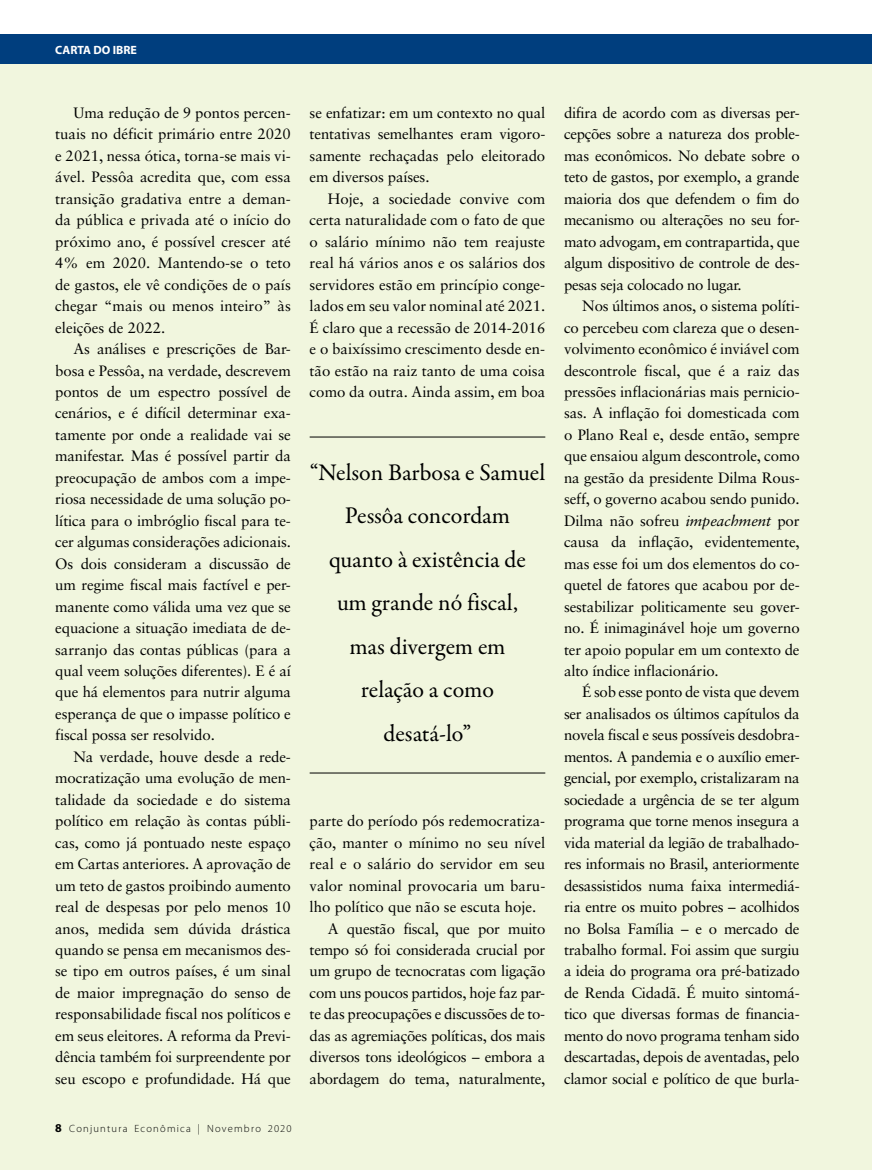
<style>
.page{position:relative;width:872px;height:1170px;background:#fff}
.page>*{position:absolute;margin:0;border:0;box-sizing:border-box;transform-origin:0 0}
.t1{font:24px/43.5px "Garamond Premr Pro";color:#000;text-align:center}
.t2{font:15px/21.5px "Sabon";letter-spacing:-.01em;color:#000;text-align:justify}
.t3{font:12px "Adobe Corp ID Myriad Bd";color:#fff}
.t4{font:10.5px "Adobe Corp ID Myriad Lt";letter-spacing:.115em;color:#000}
.s1{font-family:"Adobe Corp ID Myriad Bd";font-size:12px}
.s2{font-style:italic}
</style>
<div class="page">
<div style="left:0;top:55px;width:872px;height:1114px;background:#f1f6de"></div>
<div style="left:0;top:34px;width:872px;height:30px;background:#003e7e"></div>
<hr style="left:310px;top:437px;width:235px;height:1px;background:#000">
<hr style="left:310px;top:772px;width:235px;height:1px;background:#000">
<p class="t3" style="left:55px;top:43px;width:83px">CARTA DO IBRE</p>
<p class="t2" style="left:55px;top:102px;width:237px;text-indent:18px">Uma redução de 9 pontos percen&shy;tuais no déficit primário entre 2020 e 2021, nessa ótica, torna-se mais vi&shy;ável. Pessôa acredita que, com essa transição gradativa entre a deman&shy;da pública e privada até o início do próximo ano, é possível crescer até 4% em 2020. Mantendo-se o teto de gastos, ele vê condições de o país chegar “mais ou menos inteiro” às eleições de 2022.</p>
<p class="t2" style="left:55px;top:338px;width:237px;text-indent:18px">As análises e prescrições de Bar&shy;bosa e Pessôa, na verdade, descrevem pontos de um espectro possível de cenários, e é difícil determinar exa&shy;tamente por onde a realidade vai se manifestar. Mas é possível partir da preocupação de ambos com a impe&shy;riosa necessidade de uma solução po&shy;lítica para o imbróglio fiscal para te&shy;cer algumas considerações adicionais.<br>Os dois consideram a discussão de um regime fiscal mais factível e per&shy;manente como válida uma vez que se equacione a situação imediata de de&shy;sarranjo das contas públicas (para a qual veem soluções diferentes). E é aí que há elementos para nutrir alguma esperança de que o impasse político e fiscal possa ser resolvido.</p>
<p class="t2" style="left:55px;top:745px;width:237px;text-indent:18px">Na verdade, houve desde a rede&shy;mocratização uma evolução de men&shy;talidade da sociedade e do sistema político em relação às contas públi&shy;cas, como já pontuado neste espaço em Cartas anteriores. A aprovação de um teto de gastos proibindo aumento real de despesas por pelo menos 10 anos, medida sem dúvida drástica quando se pensa em mecanismos des&shy;se tipo em outros países, é um sinal de maior impregnação do senso de responsabilidade fiscal nos políticos e em seus eleitores. A reforma da Previ&shy;dência também foi surpreendente por seu escopo e profundidade. Há que</p>
<p class="t4" style="left:55px;top:1122px;width:238px"><span class="s1">8</span> Conjuntura Econômica | Novembro 2020</p>
<p class="t2" style="left:310px;top:102px;width:237px">se enfatizar: em um contexto no qual tentativas semelhantes eram vigoro&shy;samente rechaçadas pelo eleitorado em diversos países.</p>
<p class="t2" style="left:310px;top:188px;width:237px;text-indent:18px">Hoje, a sociedade convive com certa naturalidade com o fato de que o salário mínimo não tem reajuste real há vários anos e os salários dos servidores estão em princípio conge&shy;lados em seu valor nominal até 2021.<br>É claro que a recessão de 2014-2016 e o baixíssimo crescimento desde en&shy;tão estão na raiz tanto de uma coisa como da outra. Ainda assim, em boa</p>
<h1 class="t1" style="left:310px;top:451px;width:237px">“Nelson Barbosa e Samuel<br>Pessôa concordam<br>quanto à existência de<br>um grande nó fiscal,<br>mas divergem em<br>relação a como<br>desatá-lo”</h1>
<p class="t2" style="left:310px;top:810px;width:237px">parte do período pós redemocratiza-</p>
<p class="t2" style="left:310px;top:831px;width:237px">ção, manter o mínimo no seu nível</p>
<p class="t2" style="left:310px;top:853px;width:237px">real e o salário do servidor em seu</p>
<p class="t2" style="left:310px;top:874px;width:237px">valor nominal provocaria um baru-</p>
<p class="t2" style="left:310px;top:895px;width:228px">lho político que não se escuta hoje.</p>
<p class="t2" style="left:328px;top:917px;width:219px">A questão fiscal, que por muito</p>
<p class="t2" style="left:310px;top:938px;width:237px">tempo só foi considerada crucial por</p>
<p class="t2" style="left:310px;top:960px;width:237px">um grupo de tecnocratas com ligação</p>
<p class="t2" style="left:310px;top:981px;width:237px">com uns poucos partidos, hoje faz par-</p>
<p class="t2" style="left:310px;top:1003px;width:237px">te das preocupações e discussões de to-</p>
<p class="t2" style="left:310px;top:1024px;width:237px">das as agremiações políticas, dos mais</p>
<p class="t2" style="left:310px;top:1046px;width:237px">diversos tons ideológicos – embora a</p>
<p class="t2" style="left:310px;top:1067px;width:237px">abordagem do tema, naturalmente,</p>
<p class="t2" style="left:564px;top:102px;width:237px">difira de acordo com as diversas per&shy;cepções sobre a natureza dos proble&shy;mas econômicos. No debate sobre o teto de gastos, por exemplo, a grande maioria dos que defendem o fim do mecanismo ou alterações no seu for&shy;mato advogam, em contrapartida, que algum dispositivo de controle de des&shy;pesas seja colocado no lugar.</p>
<p class="t2" style="left:564px;top:295px;width:237px;text-indent:18px">Nos últimos anos, o sistema políti&shy;co percebeu com clareza que o desen&shy;volvimento econômico é inviável com descontrole fiscal, que é a raiz das pressões inflacionárias mais pernicio&shy;sas. A inflação foi domesticada com o Plano Real e, desde então, sempre que ensaiou algum descontrole, como na gestão da presidente Dilma Rous&shy;seff, o governo acabou sendo punido.<br>Dilma não sofreu <span class="s2">impeachment</span> por causa da inflação, evidentemente, mas esse foi um dos elementos do co&shy;quetel de fatores que acabou por de&shy;sestabilizar politicamente seu gover&shy;no. É inimaginável hoje um governo ter apoio popular em um contexto de alto índice inflacionário.</p>
<p class="t2" style="left:564px;top:681px;width:237px;text-indent:18px">É sob esse ponto de vista que devem ser analisados os últimos capítulos da novela fiscal e seus possíveis desdobra&shy;mentos. A pandemia e o auxílio emer&shy;gencial, por exemplo, cristalizaram na sociedade a urgência de se ter algum programa que torne menos insegura a vida material da legião de trabalhado&shy;res informais no Brasil, anteriormente desassistidos numa faixa intermediá&shy;ria entre os muito pobres – acolhidos no Bolsa Família – e o mercado de trabalho formal. Foi assim que surgiu a ideia do programa ora pré-batizado de Renda Cidadã. É muito sintomá&shy;tico que diversas formas de financia&shy;mento do novo programa tenham sido descartadas, depois de aventadas, pelo clamor social e político de que burla-</p>
</div>
